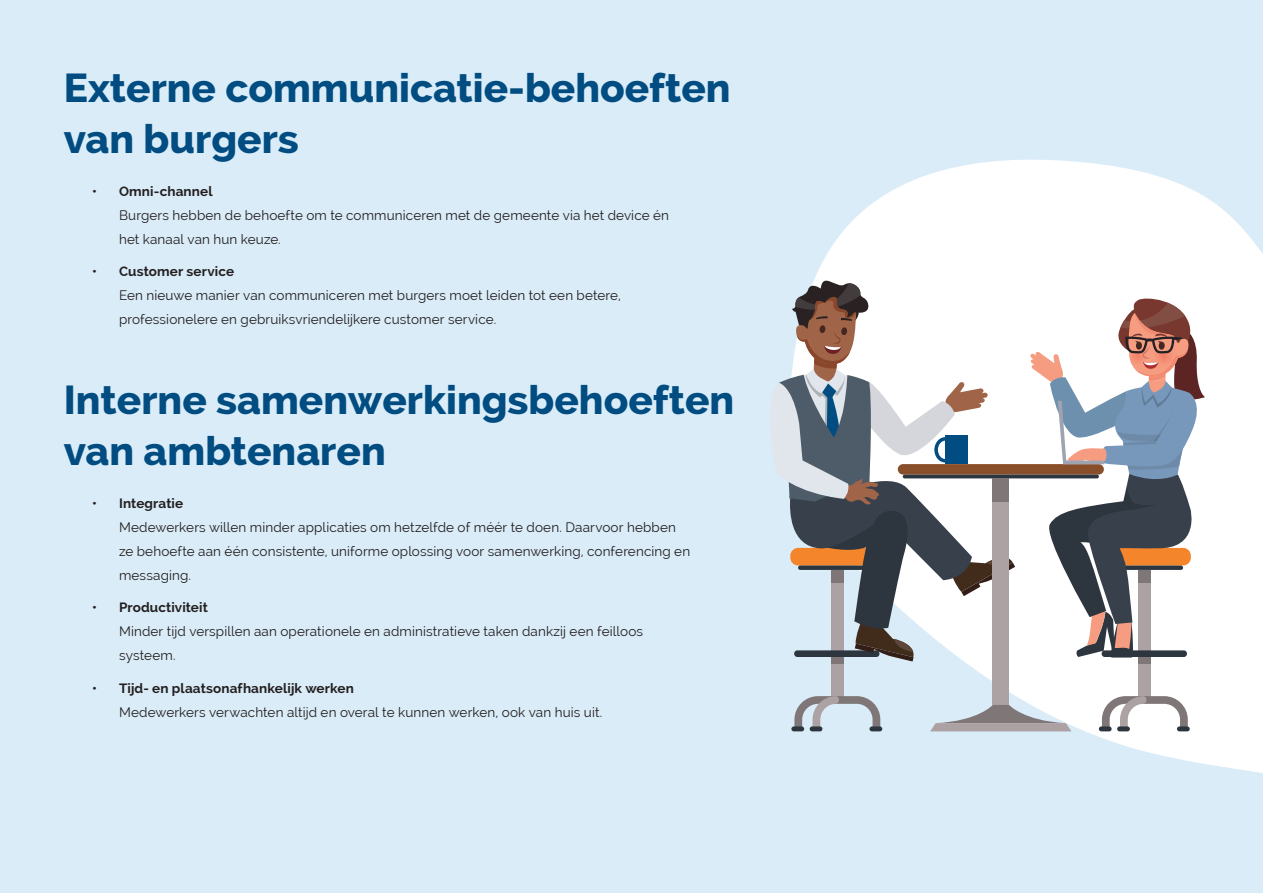
<style>
.page{position:relative;width:1263px;height:893px;background:#daecf8}
.page>*{position:absolute;margin:0;border:0;box-sizing:border-box;transform-origin:0 0}
.t1{font:800 40.5px/51px "Raleway";color:#014d81}
.t2{font:13.5px/24px "Raleway";letter-spacing:.01em;color:#231f20}
.t3{font:700 13.5px "Raleway";letter-spacing:.01em;color:#231f20}
</style>
<div class="page">
<svg style="left:791px;top:159px;width:472px;height:614px;fill:#fff"></svg>
<div style="left:1138px;top:570px;width:13px;height:127px;background:#aca1a3"></div>
<svg style="left:1102px;top:696px;width:86px;height:32px;background:#d1cdcd"></svg>
<div style="left:1099px;top:726px;width:12px;height:5px;background:#2d363f;border-radius:2px"></div>
<div style="left:1117px;top:726px;width:13px;height:5px;background:#2d363f;border-radius:2px"></div>
<div style="left:1177px;top:726px;width:13px;height:5px;background:#2d363f;border-radius:2px"></div>
<div style="left:1138px;top:657px;width:13px;height:6px;background:#7f7677"></div>
<div style="left:831px;top:570px;width:12px;height:127px;background:#aca1a3"></div>
<svg style="left:794px;top:696px;width:86px;height:32px"></svg>
<div style="left:791px;top:726px;width:13px;height:5px;background:#2d363f;border-radius:2px"></div>
<div style="left:810px;top:726px;width:12px;height:5px;background:#2d363f;border-radius:2px"></div>
<div style="left:869px;top:726px;width:13px;height:5px;background:#2d363f;border-radius:2px"></div>
<div style="left:831px;top:657px;width:12px;height:6px;background:#7f7677"></div>
<div style="left:898px;top:464px;width:206px;height:11px;background:#894e2a;border-radius:5px"></div>
<hr style="left:903px;top:475px;width:196px;height:3px;background:#2d363f;border-radius:2px">
<div style="left:992px;top:478px;width:16px;height:227px;background:#aca1a3"></div>
<svg style="left:930px;top:705px;width:141px;height:26px"></svg>
<svg style="left:1030px;top:296px;width:175px;height:363px;background:#b7b2b4"></svg>
<svg style="left:770px;top:271px;width:249px;height:390px"></svg>
<h1 class="t1" style="left:64px;top:62px;width:668px">Externe communicatie-behoeften van burgers</h1>
<p class="t3" style="left:92px;top:183px;width:122px">• Omni-channel</p>
<p class="t2" style="left:119px;top:203px;width:551px">Burgers hebben de behoefte om te communiceren met de gemeente via het device én het kanaal van hun keuze.</p>
<p class="t3" style="left:92px;top:264px;width:144px">• Customer service</p>
<p class="t2" style="left:119px;top:283px;width:503px">Een nieuwe manier van communiceren met burgers moet leiden tot een betere, professionelere en gebruiksvriendelijkere customer service.</p>
<h1 class="t1" style="left:64px;top:375px;width:672px">Interne samenwerkingsbehoeften van ambtenaren</h1>
<p class="t3" style="left:92px;top:495px;width:93px">• Integratie</p>
<p class="t2" style="left:119px;top:515px;width:573px">Medewerkers willen minder applicaties om hetzelfde of méér te doen. Daarvoor hebben ze behoefte aan één consistente, uniforme oplossing voor samenwerking, conferencing en messaging.</p>
<p class="t3" style="left:92px;top:600px;width:117px">• Productiviteit</p>
<p class="t2" style="left:119px;top:619px;width:525px">Minder tijd verspillen aan operationele en administratieve taken dankzij een feilloos systeem.</p>
<p class="t3" style="left:92px;top:680px;width:263px">• Tijd- en plaatsonafhankelijk werken</p>
<p class="t2" style="left:119px;top:700px;width:485px">Medewerkers verwachten altijd en overal te kunnen werken, ook van huis uit.</p>
</div>
